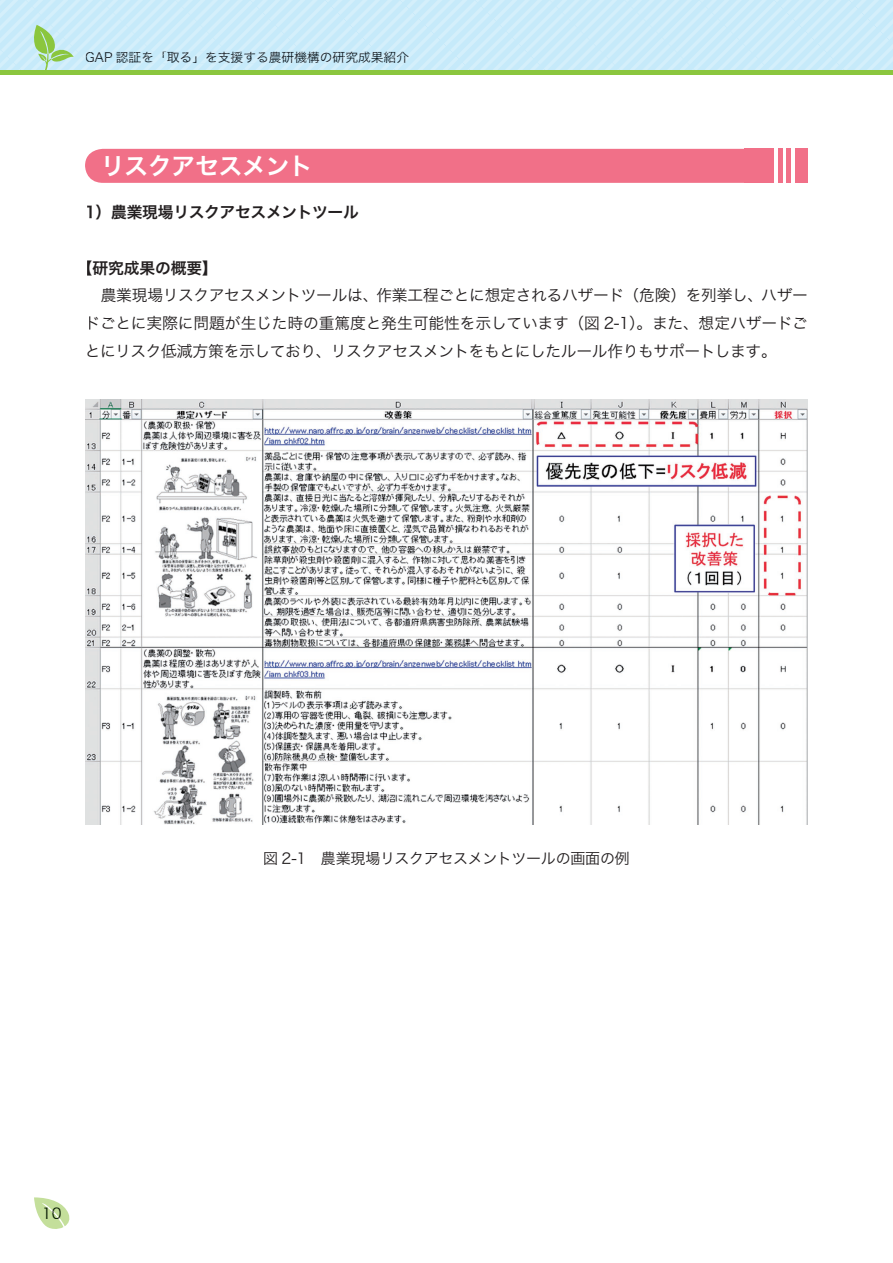
<style>
.page{position:relative;width:893px;height:1263px;background:#fff}
.page>*{position:absolute;margin:0;border:0;box-sizing:border-box;transform-origin:0 0}
.t1{font:24px "Hira Kaku Pro W6";letter-spacing:-.02em;color:#fff}
.t2{font:15.75px/27.8px "Hira Kaku Pro W3";letter-spacing:-.025em;color:#231f20;text-align:justify}
.t3{font:15.75px "Hira Kaku Pro W6";letter-spacing:-.015em;color:#231f20}
.t4{font:15px "Hira Kaku Pro W3";letter-spacing:-.015em;color:#231f20}
.t5{font:12.75px "Hira Kaku Pro W3";color:#101a21}
</style>
<div class="page">
<hr style="left:0;top:70px;width:893px;height:4px;background:#8bc63e">
<svg style="left:34px;top:1197px;width:36px;height:32px"></svg>
<svg style="left:0;top:0;width:893px;height:70px;background:#caebf8"></svg>
<div style="left:85px;top:149px;width:659px;height:34px;background:#f17088"></div>
<div style="left:744px;top:149px;width:30px;height:34px;background:#f17088"></div>
<hr style="left:778px;top:149px;width:4px;height:34px;background:#f17088">
<hr style="left:787px;top:149px;width:4px;height:34px;background:#f17088">
<div style="left:795px;top:149px;width:13px;height:34px;background:#f17088"></div>
<img style="left:85px;top:399px;width:723px;height:426px">
<p class="t5" style="left:85px;top:46px;width:326px">GAP 認証を「取る」を支援する農研機構の研究成果紹介</p>
<h1 class="t1" style="left:101px;top:144px;width:214px">リスクアセスメント</h1>
<p class="t3" style="left:85px;top:198px;width:276px">1）農業現場リスクアセスメントツール</p>
<p class="t3" style="left:77px;top:254px;width:142px">【研究成果の概要】</p>
<p class="t2" style="left:85px;top:281px;width:725px">　農業現場リスクアセスメントツールは、作業工程ごとに想定されるハザード（危険）を列挙し、ハザードごとに実際に問題が生じた時の重篤度と発生可能性を示しています（図 2-1）。また、想定ハザードごとにリスク低減方策を示しており、リスクアセスメントをもとにしたルール作りもサポートします。</p>
<p class="t4" style="left:42px;top:1200px;width:21px">10</p>
<p class="t4" style="left:263px;top:845px;width:368px">図 2-1　農業現場リスクアセスメントツールの画面の例</p>
</div>
